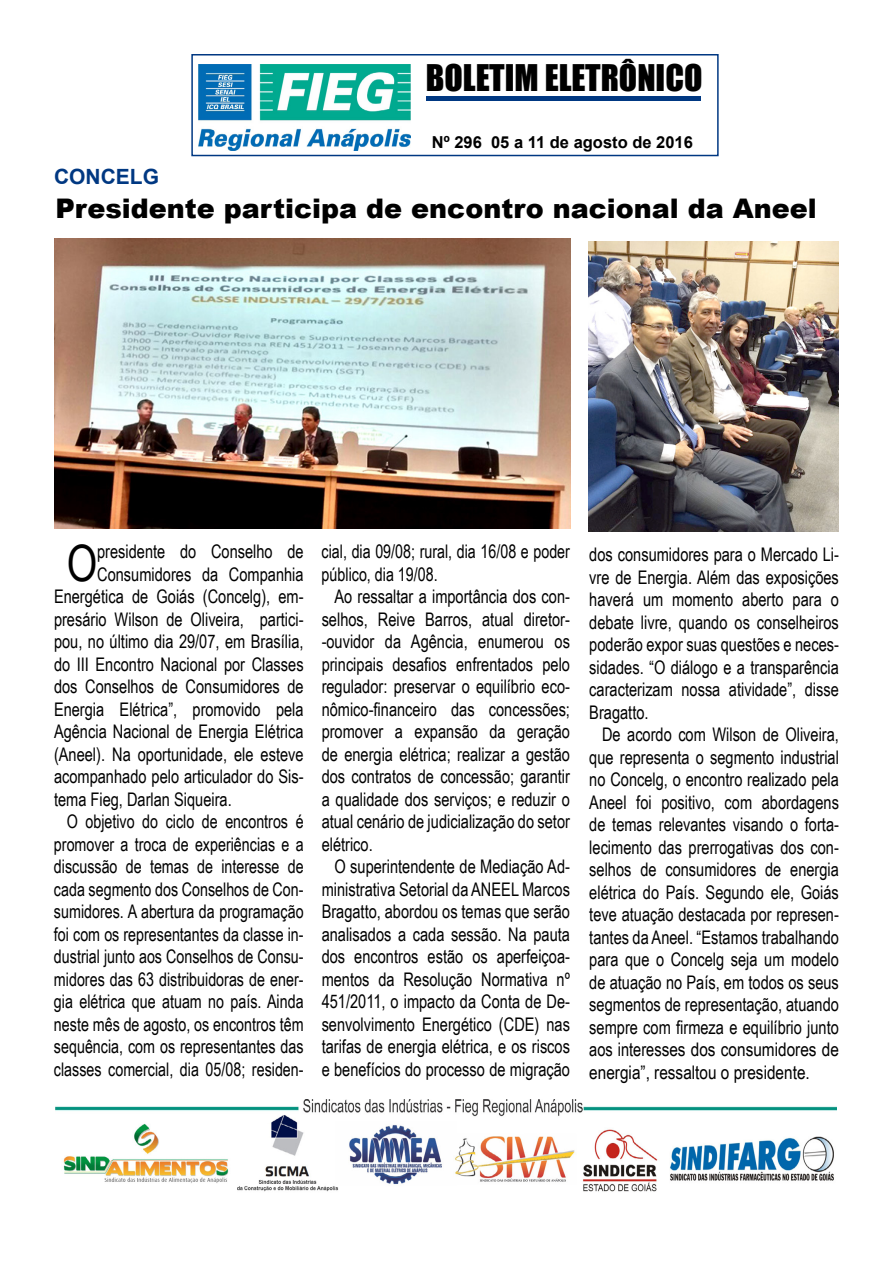
<style>
.page{position:relative;width:893px;height:1263px;background:#fff}
.page>*{position:absolute;margin:0;border:0;box-sizing:border-box;transform-origin:0 0}
.t1{font:50.25px "Arial Narrow";color:#000;scale:.95 1}
.t2{font:33.75px "Impact";color:#000}
.t3{font:27px "Arial MT Black";color:#000}
.t4{font:700 21px "Arial";color:#003882}
.t5{font:18.75px/22.5px "Arial Narrow";color:#000;text-align:justify;scale:.95 1}
.t6{font:18.75px/22.5px "Arial Narrow";color:#000;scale:.93 1}
.t7{font:700 16.5px "Arial";color:#000}
</style>
<div class="page">
<img style="left:55px;top:1099px;width:782px;height:93px">
<img style="left:589px;top:242px;width:250px;height:290px">
<img style="left:54px;top:238px;width:517px;height:291px">
<img style="left:198px;top:64px;width:213px;height:86px">
<hr style="left:426px;top:97px;width:275px;height:4px;background:#003882">
<div style="left:191px;top:54px;width:528px;height:102px;border:2px solid #003882"></div>
<h2 class="t2" style="left:426px;top:51px;width:278px">BOLETIM ELETRÔNICO</h2>
<p class="t7" style="left:432px;top:130px;width:263px">Nº 296 05 a 11 de agosto de 2016</p>
<p class="t4" style="left:54px;top:161px;width:106px">CONCELG</p>
<h3 class="t3" style="left:55px;top:192px;width:763px">Presidente participa de encontro nacional da Aneel</h3>
<h1 class="t1" style="left:67px;top:526px;width:34px">O</h1>
<p class="t5" style="left:97px;top:540px;width:219px">presidente do Conselho de</p>
<p class="t5" style="left:97px;top:562px;width:219px">Consumidores da Companhia</p>
<p class="t5" style="left:54px;top:585px;width:264px">Energética de Goiás (Concelg), em-</p>
<p class="t5" style="left:54px;top:607px;width:264px">presário Wilson de Oliveira, partici-</p>
<p class="t5" style="left:54px;top:630px;width:264px">pou, no último dia 29/07, em Brasília,</p>
<p class="t5" style="left:54px;top:652px;width:264px">do III Encontro Nacional por Classes</p>
<p class="t5" style="left:54px;top:675px;width:264px">dos Conselhos de Consumidores de</p>
<p class="t5" style="left:54px;top:697px;width:264px">Energia Elétrica”, promovido pela</p>
<p class="t5" style="left:54px;top:720px;width:264px">Agência Nacional de Energia Elétrica</p>
<p class="t5" style="left:54px;top:742px;width:264px">(Aneel). Na oportunidade, ele esteve</p>
<p class="t5" style="left:54px;top:765px;width:264px">acompanhado pelo articulador do Sis-</p>
<p class="t5" style="left:54px;top:787px;width:189px">tema Fieg, Darlan Siqueira.</p>
<p class="t6" style="left:67px;top:810px;width:256px">O objetivo do ciclo de encontros é</p>
<p class="t6" style="left:54px;top:832px;width:270px">promover a troca de experiências e a</p>
<p class="t6" style="left:54px;top:855px;width:270px">discussão de temas de interesse de</p>
<p class="t6" style="left:54px;top:877px;width:270px">cada segmento dos Conselhos de Con-</p>
<p class="t6" style="left:54px;top:900px;width:270px">sumidores. A abertura da programação</p>
<p class="t6" style="left:54px;top:922px;width:270px">foi com os representantes da classe in-</p>
<p class="t6" style="left:54px;top:945px;width:270px">dustrial junto aos Conselhos de Consu-</p>
<p class="t6" style="left:54px;top:967px;width:270px">midores das 63 distribuidoras de ener-</p>
<p class="t6" style="left:54px;top:990px;width:270px">gia elétrica que atuam no país. Ainda</p>
<p class="t6" style="left:54px;top:1012px;width:270px">neste mês de agosto, os encontros têm</p>
<p class="t6" style="left:54px;top:1035px;width:270px">sequência, com os representantes das</p>
<p class="t6" style="left:54px;top:1057px;width:270px">classes comercial, dia 05/08; residen-</p>
<p class="t6" style="left:322px;top:540px;width:269px">cial, dia 09/08; rural, dia 16/08 e poder público, dia 19/08.</p>
<p class="t5" style="left:322px;top:585px;width:263px;text-indent:13px">Ao ressaltar a importância dos con&shy;selhos, Reive Barros, atual diretor--ouvidor da Agência, enumerou os principais desafios enfrentados pelo regulador: preservar o equilíbrio eco&shy;nômico-financeiro das concessões; promover a expansão da geração de energia elétrica; realizar a gestão dos contratos de concessão; garantir a qualidade dos serviços; e reduzir o atual cenário de judicialização do setor elétrico.</p>
<p class="t5" style="left:322px;top:855px;width:263px;text-indent:13px">O superintendente de Mediação Ad&shy;ministrativa Setorial da ANEEL Marcos Bragatto, abordou os temas que serão analisados a cada sessão. Na pauta dos encontros estão os aperfeiçoa&shy;mentos da Resolução Normativa nº 451/2011, o impacto da Conta de De&shy;senvolvimento Energético (CDE) nas tarifas de energia elétrica, e os riscos e benefícios do processo de migração</p>
<p class="t5" style="left:589px;top:543px;width:264px">dos consumidores para o Mercado Li&shy;vre de Energia. Além das exposições haverá um momento aberto para o debate livre, quando os conselheiros poderão expor suas questões e neces&shy;sidades. “O diálogo e a transparência caracterizam nossa atividade”, disse Bragatto.</p>
<p class="t5" style="left:589px;top:723px;width:264px;text-indent:13px">De acordo com Wilson de Oliveira, que representa o segmento industrial no Concelg, o encontro realizado pela Aneel foi positivo, com abordagens de temas relevantes visando o forta&shy;lecimento das prerrogativas dos con&shy;selhos de consumidores de energia elétrica do País. Segundo ele, Goiás teve atuação destacada por represen&shy;tantes da Aneel. “Estamos trabalhando para que o Concelg seja um modelo de atuação no País, em todos os seus segmentos de representação, atuando sempre com firmeza e equilíbrio junto aos interesses dos consumidores de energia”, ressaltou o presidente.</p>
</div>
